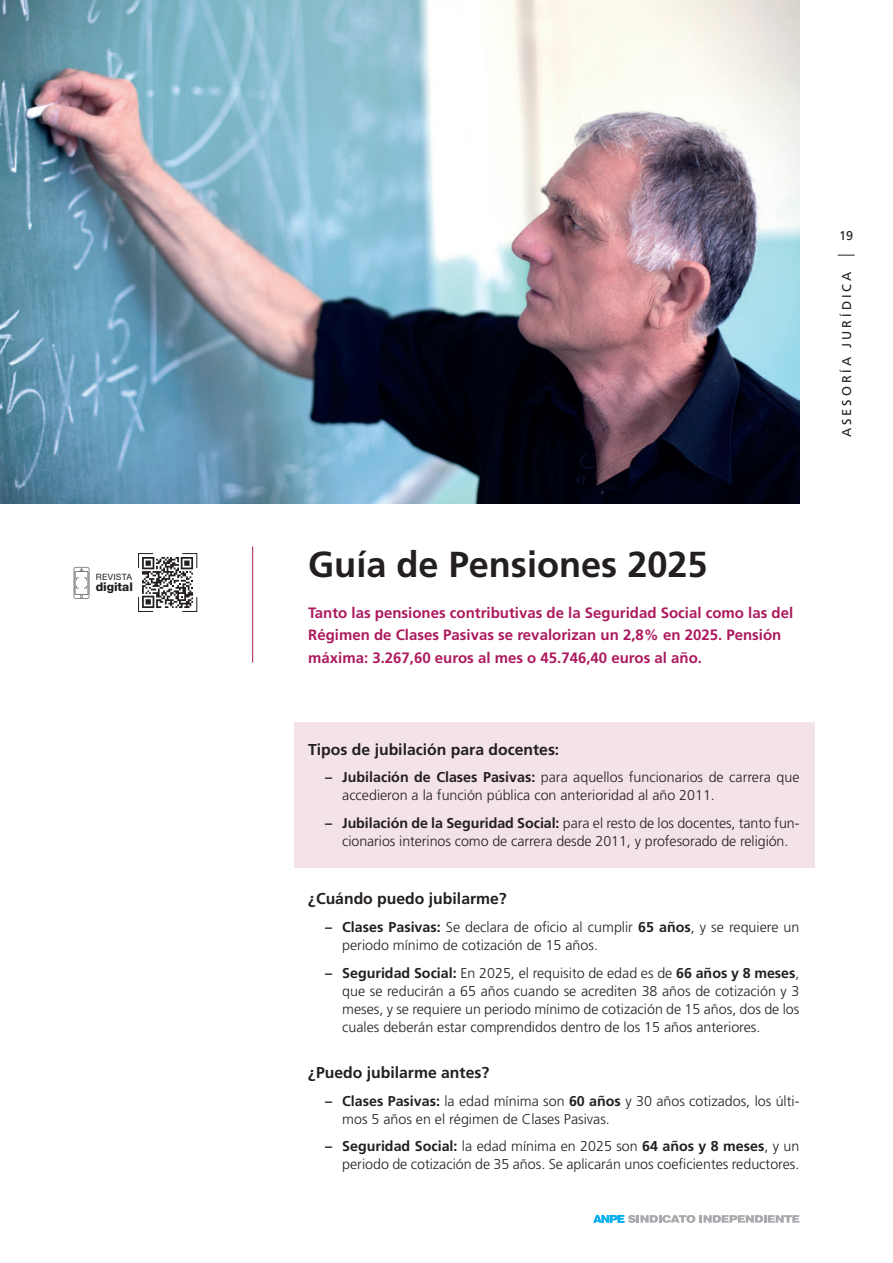
<style>
.page{position:relative;width:893px;height:1263px;background:#fff}
.page>*{position:absolute;margin:0;border:0;box-sizing:border-box;transform-origin:0 0}
.t1{font:700 36.15px "Frutiger";color:#231f20}
.t2{font:700 15.75px "Frutiger";color:#231f20}
.t3{font:700 15px/22.5px "Frutiger";color:#ac1a5d}
.t4{font:300 14.25px/18px "Frutiger";color:#231f20}
.t5{font:12.75px "Frutiger";letter-spacing:.23em;color:#231f20}
.t6{font:800 12px "Helvetica Neue LT Std";letter-spacing:-.005em;color:#231f20}
.t7{font:8.7px "Helvetica Neue LT Std";letter-spacing:.03em;color:#231f20}
.s1{font-weight:700}
</style>
<div class="page">
<svg style="left:593px;top:1215px;width:206px;height:8px"></svg>
<svg style="left:838px;top:255px;width:17px;height:1px"></svg>
<div style="left:294px;top:722px;width:521px;height:146px;background:#f3e3e6"></div>
<hr style="left:252px;top:546px;width:1px;height:116px;background:#ac1a5d">
<svg style="left:138px;top:553px;width:60px;height:59px"></svg>
<svg style="left:74px;top:567px;width:15px;height:32px"></svg>
<img style="left:0;top:0;width:799px;height:504px">
<p class="t7" style="left:96px;top:572px;width:38px">REVISTA</p>
<p class="t6" style="left:96px;top:580px;width:39px">digital</p>
<p class="t5" style="left:839px;top:228px;width:16px">19</p>
<p class="t5" style="left:839px;top:437px;width:167px;rotate:-90deg">ASESORÍA JURÍDICA</p>
<h1 class="t1" style="left:308px;top:543px;width:401px">Guía de Pensiones 2025</h1>
<p class="t3" style="left:308px;top:601px;width:487px">Tanto las pensiones contributivas de la Seguridad Social como las del<br>Régimen de Clases Pasivas se revalorizan un 2,8% en 2025. Pensión máxima: 3.267,60 euros al mes o 45.746,40 euros al año.</p>
<p class="t2" style="left:308px;top:740px;width:253px">Tipos de jubilación para docentes:</p>
<p class="t4" style="left:342px;top:768px;width:459px;text-indent:-17px"><span class="s1">– Jubilación de Clases Pasivas:</span> para aquellos funcionarios de carrera que accedieron a la función pública con anterioridad al año 2011.</p>
<p class="t4" style="left:325px;top:814px;width:476px;text-align:center"><span class="s1">– Jubilación de la Seguridad Social:</span> para el resto de los docentes, tanto fun&shy;cionarios interinos como de carrera desde 2011, y profesorado de religión.</p>
<p class="t2" style="left:308px;top:889px;width:200px">¿Cuándo puedo jubilarme?</p>
<p class="t4" style="left:342px;top:918px;width:459px;text-indent:-17px"><span class="s1">– Clases Pasivas:</span> Se declara de oficio al cumplir <span class="s1">65 años</span>, y se requiere un periodo mínimo de cotización de 15 años.</p>
<p class="t4" style="left:342px;top:963px;width:459px;text-align:justify;text-indent:-17px"><span class="s1">– Seguridad Social:</span> En 2025, el requisito de edad es de <span class="s1">66 años y 8 meses</span>, que se reducirán a 65 años cuando se acrediten 38 años de cotización y 3 meses, y se requiere un periodo mínimo de cotización de 15 años, dos de los cuales deberán estar comprendidos dentro de los 15 años anteriores.</p>
<p class="t2" style="left:308px;top:1063px;width:183px">¿Puedo jubilarme antes?</p>
<p class="t4" style="left:342px;top:1092px;width:459px;text-indent:-17px"><span class="s1">– Clases Pasivas:</span> la edad mínima son <span class="s1">60 años</span> y 30 años cotizados, los últi&shy;mos 5 años en el régimen de Clases Pasivas.</p>
<p class="t4" style="left:325px;top:1137px;width:476px;text-align:right"><span class="s1">– Seguridad Social:</span> la edad mínima en 2025 son <span class="s1">64 años y 8 meses</span>, y un periodo de cotización de 35 años. Se aplicarán unos coeficientes reductores.</p>
</div>
